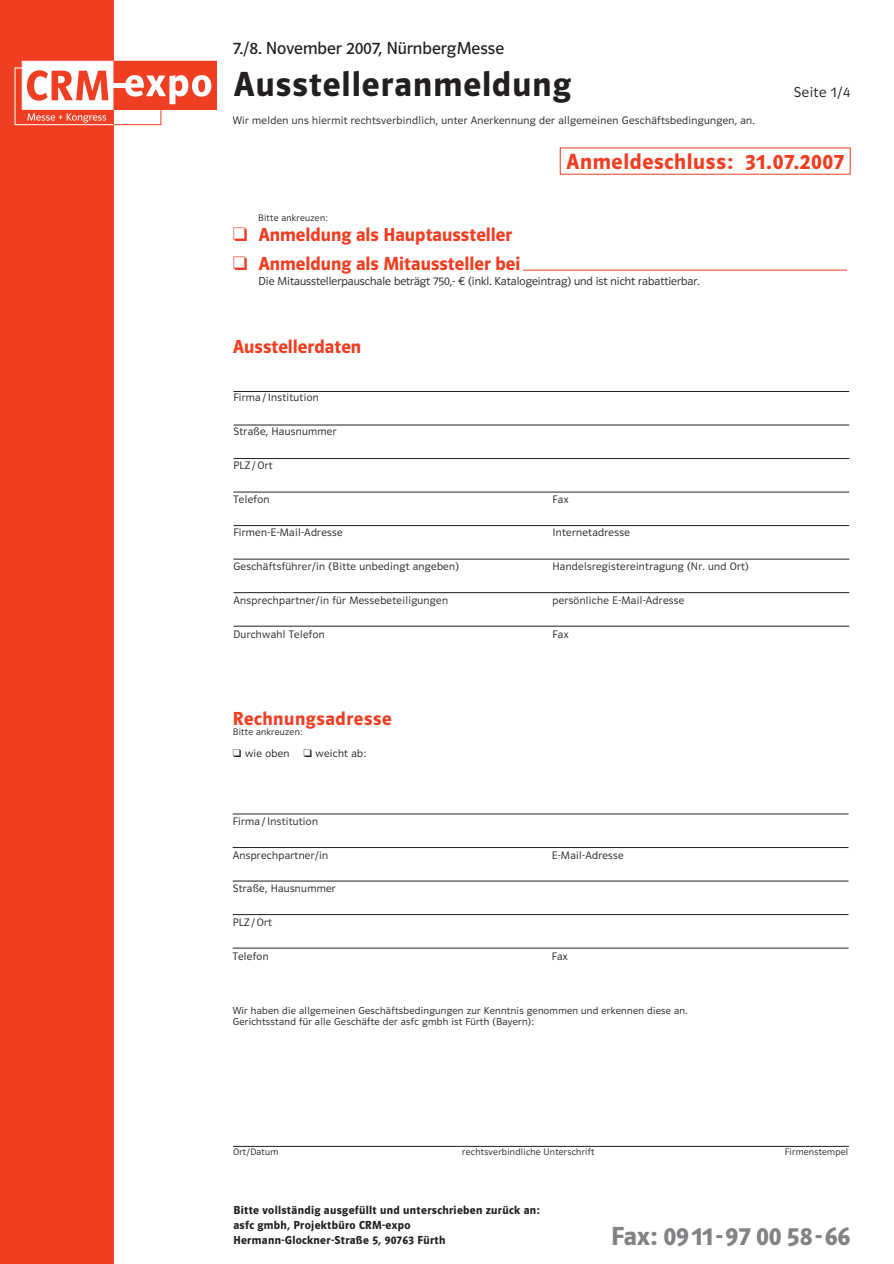
<style>
.page{position:relative;width:894px;height:1264px;background:#fff}
.page>*{position:absolute;margin:0;border:0;box-sizing:border-box;transform-origin:0 0}
.t1{font:36px "Polo 22 K Hfett";letter-spacing:.03em;color:#231f20}
.t2{font:27px "Polo 22 K Hfett";color:#808285}
.t3{font:22.65px "Polo 22 K Hfett";letter-spacing:.03em;color:#ef3e22}
.t4{font:19.5px "Polo 22 K Hfett";color:#ef3e22}
.t5{font:19.5px "Polo 22 K Hfett";letter-spacing:.03em;color:#ef3e22}
.t6{font:18px "Polo 22 K Buch";color:#231f20}
.t7{font:15px "Polo 22 K Leicht";letter-spacing:.03em;color:#231f20}
.t8{font:12px/15px "Polo 22 K Hfett";letter-spacing:.025em;color:#231f20}
.t9{font:12px "Polo 22 K Leicht";color:#231f20}
.t10{font:11.25px "Polo 22 K Leicht";letter-spacing:.03em;color:#231f20}
.t11{font:10.5px/10.5px "Polo 22 K Leicht";letter-spacing:.03em;color:#231f20}
.t12{font:9.75px "Polo 22 K Leicht";letter-spacing:.03em;color:#231f20}
</style>
<div class="page">
<div style="left:0;top:0;width:114px;height:1263px;background:#ef3e22"></div>
<div style="left:22px;top:61px;width:92px;height:49px;background:#fff;border:1px solid #fff"></div>
<div style="left:114px;top:61px;width:102px;height:48px;background:#ef3e22"></div>
<div style="left:114px;top:61px;width:103px;height:49px;border:1px solid #ef3e22"></div>
<svg style="left:14px;top:67px;width:197px;height:58px"></svg>
<hr style="left:233px;top:391px;width:616px;height:1px;background:#231f20">
<hr style="left:233px;top:425px;width:616px;height:1px;background:#231f20">
<hr style="left:233px;top:458px;width:616px;height:1px;background:#231f20">
<hr style="left:233px;top:492px;width:616px;height:1px;background:#231f20">
<hr style="left:233px;top:525px;width:616px;height:1px;background:#231f20">
<hr style="left:233px;top:559px;width:616px;height:1px;background:#231f20">
<hr style="left:233px;top:592px;width:616px;height:1px;background:#231f20">
<hr style="left:233px;top:626px;width:616px;height:1px;background:#231f20">
<hr style="left:233px;top:813px;width:615px;height:1px;background:#231f20">
<hr style="left:233px;top:847px;width:615px;height:1px;background:#231f20">
<hr style="left:233px;top:880px;width:615px;height:1px;background:#231f20">
<hr style="left:233px;top:914px;width:615px;height:1px;background:#231f20">
<hr style="left:233px;top:947px;width:615px;height:1px;background:#231f20">
<hr style="left:233px;top:1146px;width:616px;height:1px;background:#231f20">
<hr style="left:523px;top:270px;width:324px;height:1px;background:#ef3e22">
<h3 class="t6" style="left:233px;top:41px;width:273px">7./8. November 2007, NürnbergMesse</h3>
<h1 class="t1" style="left:233px;top:71px;width:339px">Ausstelleranmeldung</h1>
<p class="t10" style="left:233px;top:117px;width:523px">Wir melden uns hiermit rechtsverbindlich, unter Anerkennung der allgemeinen Geschäftsbedingungen, an.</p>
<h3 class="t7" style="left:793px;top:86px;width:58px">Seite 1/4</h3>
<h3 class="t3" style="left:566px;top:153px;width:279px">Anmeldeschluss: 31.07.2007</h3>
<p class="t12" style="left:258px;top:214px;width:71px">Bitte ankreuzen:</p>
<h3 class="t4" style="left:233px;top:227px;width:281px">❑ Anmeldung als Hauptaussteller</h3>
<h3 class="t4" style="left:233px;top:256px;width:289px">❑ Anmeldung als Mitaussteller bei</h3>
<p class="t9" style="left:259px;top:276px;width:442px">Die Mitausstellerpauschale beträgt 750,- € (inkl. Katalogeintrag) und ist nicht rabattierbar.</p>
<h3 class="t4" style="left:233px;top:339px;width:130px">Ausstellerdaten</h3>
<p class="t10" style="left:233px;top:393px;width:87px">Firma/Institution</p>
<p class="t10" style="left:233px;top:427px;width:104px">Straße, Hausnummer</p>
<p class="t10" style="left:233px;top:461px;width:41px">PLZ/Ort</p>
<p class="t10" style="left:233px;top:494px;width:37px">Telefon</p>
<p class="t10" style="left:552px;top:494px;width:18px">Fax</p>
<p class="t10" style="left:233px;top:528px;width:111px">Firmen-E-Mail-Adresse</p>
<p class="t10" style="left:552px;top:528px;width:79px">Internetadresse</p>
<p class="t10" style="left:233px;top:562px;width:227px">Geschäftsführer/in (Bitte unbedingt angeben)</p>
<p class="t10" style="left:552px;top:562px;width:198px">Handelsregistereintragung (Nr. und Ort)</p>
<p class="t10" style="left:233px;top:596px;width:216px">Ansprechpartner/in für Messebeteiligungen</p>
<p class="t10" style="left:552px;top:596px;width:133px">persönliche E-Mail-Adresse</p>
<p class="t10" style="left:233px;top:629px;width:93px">Durchwahl Telefon</p>
<p class="t10" style="left:552px;top:629px;width:18px">Fax</p>
<h3 class="t5" style="left:233px;top:711px;width:160px">Rechnungsadresse</h3>
<p class="t12" style="left:233px;top:727px;width:71px">Bitte ankreuzen:</p>
<p class="t10" style="left:233px;top:748px;width:58px">❑ wie oben</p>
<p class="t10" style="left:304px;top:748px;width:64px">❑ weicht ab:</p>
<p class="t10" style="left:233px;top:817px;width:87px">Firma/Institution</p>
<p class="t10" style="left:233px;top:850px;width:97px">Ansprechpartner/in</p>
<p class="t10" style="left:552px;top:850px;width:74px">E-Mail-Adresse</p>
<p class="t10" style="left:233px;top:884px;width:104px">Straße, Hausnummer</p>
<p class="t10" style="left:233px;top:918px;width:41px">PLZ/Ort</p>
<p class="t10" style="left:233px;top:952px;width:37px">Telefon</p>
<p class="t10" style="left:552px;top:952px;width:18px">Fax</p>
<p class="t11" style="left:233px;top:1006px;width:456px">Wir haben die allgemeinen Geschäftsbedingungen zur Kenntnis genommen und erkennen diese an.<br>Gerichtsstand für alle Geschäfte der asfc gmbh ist Fürth (Bayern):</p>
<p class="t12" style="left:233px;top:1148px;width:47px">Ort/Datum</p>
<p class="t12" style="left:462px;top:1148px;width:134px">rechtsverbindliche Unterschrift</p>
<p class="t12" style="left:785px;top:1148px;width:65px">Firmenstempel</p>
<p class="t8" style="left:233px;top:1203px;width:308px">Bitte vollständig ausgefüllt und unterschrieben zurück an: asfc gmbh, Projektbüro CRM-expo<br>Hermann-Glockner-Straße 5, 90763 Fürth</p>
<h2 class="t2" style="left:611px;top:1225px;width:241px">Fax: 0911-97 00 58-66</h2>
</div>
